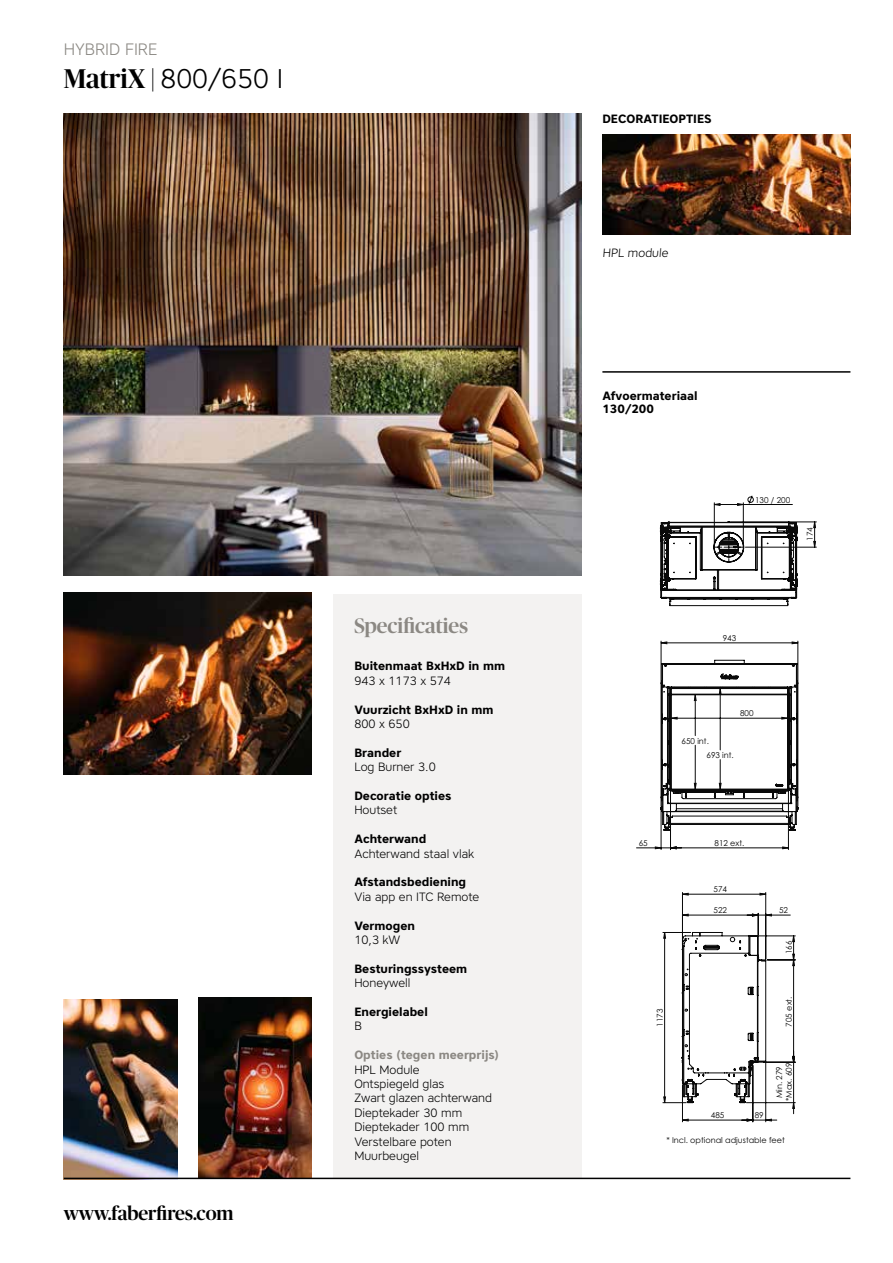
<style>
.page{position:relative;width:893px;height:1263px;background:#fff}
.page>*{position:absolute;margin:0;border:0;box-sizing:border-box;transform-origin:0 0}
.t1{font:300 27px "Core Sans A35";color:#000}
.t2{font:500 21px "Publico Banner";color:#8b8883}
.t3{font:500 19.35px "Publico Banner";color:#000}
.t4{font:300 16.5px "Core Sans A35";color:#8b8883}
.t5{font:300 12px/14.4px "Core Sans A35";color:#000}
.t6{font:700 12px/13.5px "Core Sans A65";color:#000}
.t7{font:700 12px "Core Sans A65";color:#8b8883}
.t8{font:8.1px/9.6px "Century Gothic";color:#090909;text-align:center}
.s1{font-family:"Publico Banner";font-weight:500}
</style>
<div class="page">
<hr style="left:602px;top:371px;width:248px;height:2px;background:#000">
<div style="left:333px;top:594px;width:248px;height:585px;background:#f3f2f1"></div>
<img style="left:64px;top:114px;width:517px;height:461px">
<hr style="left:682px;top:892px;width:1px;height:53px;background:#090909">
<hr style="left:765px;top:892px;width:1px;height:67px;background:#090909">
<hr style="left:682px;top:1085px;width:1px;height:37px;background:#090909">
<hr style="left:765px;top:1063px;width:1px;height:59px;background:#090909">
<hr style="left:753px;top:1065px;width:1px;height:57px;background:#090909">
<svg style="left:663px;top:893px;width:132px;height:228px"></svg>
<svg style="left:660px;top:495px;width:156px;height:111px"></svg>
<hr style="left:661px;top:641px;width:1px;height:165px;background:#090909">
<hr style="left:798px;top:641px;width:1px;height:165px;background:#090909">
<svg style="left:636px;top:642px;width:162px;height:207px"></svg>
<img style="left:64px;top:593px;width:248px;height:181px">
<img style="left:602px;top:135px;width:248px;height:99px">
<img style="left:199px;top:997px;width:113px;height:180px">
<img style="left:64px;top:999px;width:113px;height:179px">
<hr style="left:64px;top:1178px;width:786px;height:1px;background:#000">
<h3 class="t4" style="left:64px;top:38px;width:95px">HYBRID FIRE</h3>
<h1 class="t1" style="left:64px;top:61px;width:221px"><span class="s1">MatriX |</span> 800/650 I</h1>
<h3 class="t3" style="left:64px;top:1200px;width:171px">www.faberfires.com</h3>
<h2 class="t2" style="left:354px;top:611px;width:115px">Specificaties</h2>
<p class="t6" style="left:354px;top:659px;width:152px">Buitenmaat BxHxD in mm</p>
<p class="t5" style="left:354px;top:673px;width:98px">943 x 1173 x 574</p>
<p class="t6" style="left:354px;top:702px;width:141px">Vuurzicht BxHxD in mm</p>
<p class="t5" style="left:354px;top:716px;width:57px">800 x 650</p>
<p class="t6" style="left:354px;top:745px;width:48px">Brander</p>
<p class="t5" style="left:354px;top:759px;width:83px">Log Burner 3.0</p>
<p class="t6" style="left:354px;top:789px;width:99px">Decoratie opties</p>
<p class="t5" style="left:354px;top:803px;width:44px">Houtset</p>
<p class="t6" style="left:354px;top:832px;width:73px">Achterwand</p>
<p class="t5" style="left:354px;top:846px;width:121px">Achterwand staal vlak</p>
<p class="t6" style="left:354px;top:875px;width:113px">Afstandsbediening</p>
<p class="t5" style="left:354px;top:889px;width:126px">Via app en ITC Remote</p>
<p class="t6" style="left:354px;top:918px;width:62px">Vermogen</p>
<p class="t5" style="left:354px;top:932px;width:47px">10,3 kW</p>
<p class="t6" style="left:354px;top:961px;width:114px">Besturingssysteem</p>
<p class="t5" style="left:354px;top:975px;width:58px">Honeywell</p>
<p class="t6" style="left:354px;top:1005px;width:75px">Energielabel</p>
<p class="t5" style="left:354px;top:1019px;width:9px">B</p>
<p class="t7" style="left:354px;top:1047px;width:146px">Opties (tegen meerprijs)</p>
<p class="t5" style="left:354px;top:1062px;width:139px">HPL Module<br>Ontspiegeld glas<br>Zwart glazen achterwand<br>Dieptekader 30 mm<br>Dieptekader 100 mm<br>Verstelbare poten<br>Muurbeugel</p>
<p class="t6" style="left:602px;top:111px;width:111px">DECORATIEOPTIES</p>
<p class="t5" style="left:602px;top:245px;width:69px">HPL module</p>
<p class="t6" style="left:602px;top:388px;width:97px">Afvoermateriaal<br>130/200</p>
<p class="t8" style="left:755px;top:495px;width:37px">130 / 200</p>
<p class="t8" style="left:805px;top:541px;width:15px;rotate:-90deg">174</p>
<p class="t8" style="left:723px;top:633px;width:15px">943</p>
<p class="t8" style="left:740px;top:708px;width:15px">800</p>
<p class="t8" style="left:706px;top:733px;width:29px;line-height:14.4px;text-align:left;text-indent:-25px">650 int.<br>693 int.</p>
<p class="t8" style="left:639px;top:838px;width:11px">65</p>
<p class="t8" style="left:714px;top:838px;width:31px">812 ext.</p>
<p class="t8" style="left:714px;top:884px;width:15px">574</p>
<p class="t8" style="left:714px;top:905px;width:15px">522</p>
<p class="t8" style="left:779px;top:905px;width:11px">52</p>
<p class="t8" style="left:655px;top:1026px;width:20px;rotate:-90deg">1173</p>
<p class="t8" style="left:784px;top:954px;width:15px;rotate:-90deg">166</p>
<p class="t8" style="left:711px;top:1110px;width:15px">485</p>
<p class="t8" style="left:755px;top:1110px;width:11px">89</p>
<p class="t8" style="left:784px;top:1026px;width:31px;rotate:-90deg">705 ext.</p>
<p class="t8" style="left:774px;top:1101px;width:40px;rotate:-90deg">Min. 279 *Max. 609</p>
<p class="t8" style="left:666px;top:1135px;width:120px">* Incl. optional adjustable feet</p>
</div>
